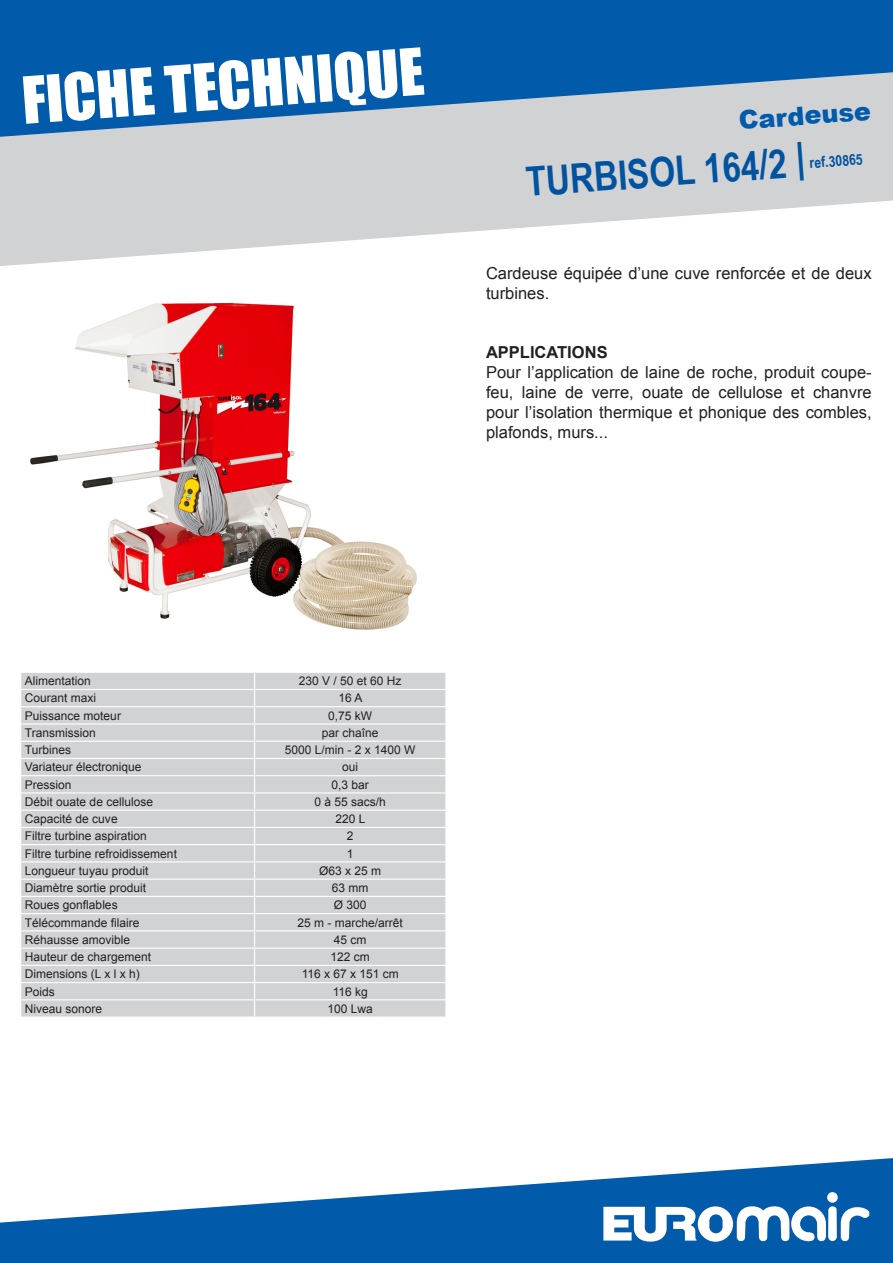
<style>
.page{position:relative;width:893px;height:1263px;background:#fff}
.page>*{position:absolute;margin:0;border:0;box-sizing:border-box;transform-origin:0 0}
.t1{font:60px "Impact";color:#fff}
.t2{font:700 40.5px "Arial Narrow";color:#0153a0}
.t3{font:900 25.5px "Arial";color:#015aaa}
.t4{font:16.5px/19.8px "Arial";color:#231f20}
.t5{font:700 16.5px "Arial";color:#231f20}
.t6{font:700 15px "Arial Narrow";color:#0153a0}
.t7{font:12px "Arial";color:#231f20}
</style>
<div class="page">
<svg style="left:0;top:137px;width:893px;height:129px;fill:#d1d2d4"></svg>
<svg style="left:0;top:1158px;width:893px;height:105px;fill:#015aaa"></svg>
<svg style="left:603px;top:1206px;width:269px;height:36px"></svg>
<div style="left:827px;top:1192px;width:11px;height:11px;background:#fff;border-radius:50%"></div>
<svg style="left:0;top:0;width:893px;height:137px;fill:#015aaa"></svg>
<img style="left:30px;top:303px;width:387px;height:327px">
<div style="left:21px;top:673px;width:424px;height:343px;background:#d1d2d4"></div>
<hr style="left:20px;top:689px;width:235px;height:1px;background:#fff">
<hr style="left:255px;top:689px;width:191px;height:1px;background:#fff">
<hr style="left:20px;top:706px;width:235px;height:1px;background:#fff">
<hr style="left:255px;top:706px;width:191px;height:1px;background:#fff">
<hr style="left:20px;top:723px;width:235px;height:1px;background:#fff">
<hr style="left:255px;top:723px;width:191px;height:1px;background:#fff">
<hr style="left:20px;top:741px;width:235px;height:1px;background:#fff">
<hr style="left:255px;top:741px;width:191px;height:1px;background:#fff">
<hr style="left:20px;top:758px;width:235px;height:1px;background:#fff">
<hr style="left:255px;top:758px;width:191px;height:1px;background:#fff">
<hr style="left:20px;top:775px;width:235px;height:1px;background:#fff">
<hr style="left:255px;top:775px;width:191px;height:1px;background:#fff">
<svg style="left:254px;top:673px;width:1px;height:343px"></svg>
<svg style="left:445px;top:673px;width:1px;height:343px"></svg>
<hr style="left:20px;top:792px;width:235px;height:1px;background:#fff">
<hr style="left:20px;top:810px;width:235px;height:1px;background:#fff">
<hr style="left:20px;top:827px;width:235px;height:1px;background:#fff">
<hr style="left:20px;top:844px;width:235px;height:1px;background:#fff">
<hr style="left:20px;top:861px;width:235px;height:1px;background:#fff">
<hr style="left:20px;top:878px;width:235px;height:2px;background:#fff">
<hr style="left:20px;top:896px;width:235px;height:1px;background:#fff">
<hr style="left:20px;top:913px;width:235px;height:1px;background:#fff">
<hr style="left:20px;top:930px;width:235px;height:1px;background:#fff">
<hr style="left:20px;top:947px;width:235px;height:2px;background:#fff">
<hr style="left:20px;top:965px;width:235px;height:1px;background:#fff">
<hr style="left:20px;top:982px;width:235px;height:1px;background:#fff">
<hr style="left:20px;top:999px;width:235px;height:1px;background:#fff">
<hr style="left:255px;top:792px;width:191px;height:1px;background:#fff">
<hr style="left:255px;top:810px;width:191px;height:1px;background:#fff">
<hr style="left:255px;top:827px;width:191px;height:1px;background:#fff">
<hr style="left:255px;top:844px;width:191px;height:1px;background:#fff">
<hr style="left:255px;top:861px;width:191px;height:1px;background:#fff">
<hr style="left:255px;top:878px;width:191px;height:2px;background:#fff">
<hr style="left:255px;top:896px;width:191px;height:1px;background:#fff">
<hr style="left:255px;top:913px;width:191px;height:1px;background:#fff">
<hr style="left:255px;top:930px;width:191px;height:1px;background:#fff">
<hr style="left:255px;top:947px;width:191px;height:2px;background:#fff">
<hr style="left:255px;top:965px;width:191px;height:1px;background:#fff">
<hr style="left:255px;top:982px;width:191px;height:1px;background:#fff">
<hr style="left:255px;top:999px;width:191px;height:1px;background:#fff">
<h1 class="t1" style="left:19px;top:53px;width:404px;rotate:-4deg">FICHE TECHNIQUE</h1>
<p class="t3" style="left:737px;top:101px;width:134px;rotate:-4deg">Cardeuse</p>
<p class="t2" style="left:524px;top:151px;width:282px;rotate:-4deg">TURBISOL 164/2 |</p>
<p class="t6" style="left:809px;top:151px;width:55px;rotate:-4deg">ref.30865</p>
<p class="t4" style="left:486px;top:264px;width:387px">Cardeuse équipée d’une cuve renforcée et de deux turbines.</p>
<p class="t5" style="left:486px;top:342px;width:123px">APPLICATIONS</p>
<p class="t4" style="left:486px;top:363px;width:387px;text-align:justify">Pour l’application de laine de roche, produit coupe&shy;feu, laine de verre, ouate de cellulose et chanvre pour l’isolation thermique et phonique des combles, plafonds, murs...</p>
<p class="t7" style="left:25px;top:673px;width:68px">Alimentation</p>
<p class="t7" style="left:299px;top:673px;width:104px">230 V / 50 et 60 Hz</p>
<p class="t7" style="left:25px;top:690px;width:73px">Courant maxi</p>
<p class="t7" style="left:339px;top:690px;width:26px">16 A</p>
<p class="t7" style="left:25px;top:708px;width:98px">Puissance moteur</p>
<p class="t7" style="left:328px;top:708px;width:46px">0,75 kW</p>
<p class="t7" style="left:25px;top:725px;width:72px">Transmission</p>
<p class="t7" style="left:322px;top:725px;width:58px">par chaîne</p>
<p class="t7" style="left:25px;top:742px;width:48px">Turbines</p>
<p class="t7" style="left:285px;top:742px;width:132px">5000 L/min - 2 x 1400 W</p>
<p class="t7" style="left:25px;top:759px;width:118px">Variateur électronique</p>
<p class="t7" style="left:342px;top:759px;width:18px">oui</p>
<p class="t7" style="left:25px;top:777px;width:48px">Pression</p>
<p class="t7" style="left:332px;top:777px;width:39px">0,3 bar</p>
<p class="t7" style="left:25px;top:794px;width:130px">Débit ouate de cellulose</p>
<p class="t7" style="left:315px;top:794px;width:73px">0 à 55 sacs/h</p>
<p class="t7" style="left:25px;top:811px;width:94px">Capacité de cuve</p>
<p class="t7" style="left:335px;top:811px;width:32px">220 L</p>
<p class="t7" style="left:25px;top:828px;width:124px">Filtre turbine aspiration</p>
<p class="t7" style="left:347px;top:828px;width:8px">2</p>
<p class="t7" style="left:25px;top:845px;width:154px">Filtre turbine refroidissement</p>
<p class="t7" style="left:347px;top:845px;width:8px">1</p>
<p class="t7" style="left:25px;top:863px;width:125px">Longueur tuyau produit</p>
<p class="t7" style="left:319px;top:863px;width:64px">Ø63 x 25 m</p>
<p class="t7" style="left:25px;top:880px;width:123px">Diamètre sortie produit</p>
<p class="t7" style="left:332px;top:880px;width:38px">63 mm</p>
<p class="t7" style="left:25px;top:897px;width:94px">Roues gonflables</p>
<p class="t7" style="left:334px;top:897px;width:34px">Ø 300</p>
<p class="t7" style="left:25px;top:914px;width:116px">Télécommande filaire</p>
<p class="t7" style="left:298px;top:914px;width:107px">25 m - marche/arrêt</p>
<p class="t7" style="left:25px;top:932px;width:107px">Réhausse amovible</p>
<p class="t7" style="left:334px;top:932px;width:34px">45 cm</p>
<p class="t7" style="left:25px;top:949px;width:128px">Hauteur de chargement</p>
<p class="t7" style="left:331px;top:949px;width:41px">122 cm</p>
<p class="t7" style="left:25px;top:966px;width:116px">Dimensions (L x l x h)</p>
<p class="t7" style="left:302px;top:966px;width:99px">116 x 67 x 151 cm</p>
<p class="t7" style="left:25px;top:983px;width:32px">Poids</p>
<p class="t7" style="left:333px;top:983px;width:37px">116 kg</p>
<p class="t7" style="left:25px;top:1001px;width:79px">Niveau sonore</p>
<p class="t7" style="left:328px;top:1001px;width:47px">100 Lwa</p>
</div>
